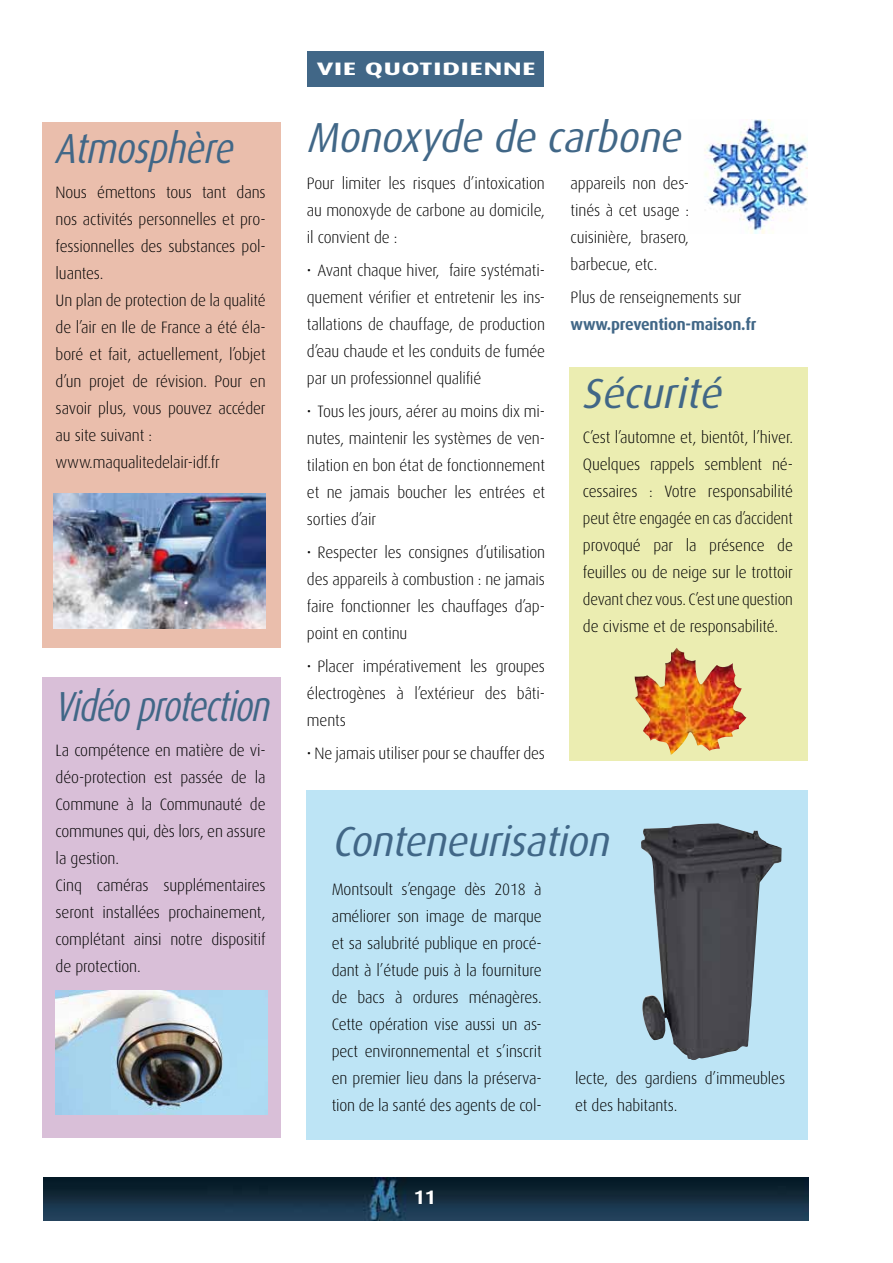
<style>
.page{position:relative;width:893px;height:1263px;background:#fff}
.page>*{position:absolute;margin:0;border:0;box-sizing:border-box;transform-origin:0 0}
.t1{font:italic 42px "Dax";color:#416787;scale:.96 1}
.t2{font:italic 42px "Dax";color:#416787;scale:.8 1}
.t3{font:italic 42px "Dax";color:#416787;scale:.85 1}
.t4{font:italic 42px "Dax";color:#416787}
.t5{font:700 19.5px "Dax";color:#fff}
.t6{font:700 18px "Dax";letter-spacing:.01em;color:#fff;scale:1.63 1}
.t7{font:300 16.5px/27px "Dax";letter-spacing:-.01em;color:#000;text-align:justify;scale:.95 1}
.t8{font:700 16.5px "Dax";letter-spacing:-.01em;color:#416787;scale:.95 1}
</style>
<div class="page">
<img style="left:43px;top:1178px;width:766px;height:42px">
<div style="left:307px;top:51px;width:237px;height:35px;background:#416787"></div>
<div style="left:43px;top:122px;width:238px;height:526px;background:#eabeac"></div>
<div style="left:43px;top:677px;width:238px;height:461px;background:#d9bfd8"></div>
<img style="left:54px;top:493px;width:211px;height:135px">
<img style="left:55px;top:991px;width:212px;height:123px">
<div style="left:570px;top:367px;width:238px;height:393px;background:#ebedb1"></div>
<div style="left:306px;top:790px;width:502px;height:350px;background:#bde4f5"></div>
<img style="left:634px;top:648px;width:112px;height:107px">
<img style="left:641px;top:823px;width:141px;height:237px">
<img style="left:704px;top:119px;width:104px;height:115px">
<h1 class="t3" style="left:54px;top:125px;width:223px">Atmosphère</h1>
<p class="t7" style="left:56px;top:179px;width:223px;text-align:left">Nous émettons tous tant dans nos activités personnelles et pro&shy;fessionnelles des substances pol&shy;luantes.<br>Un plan de protection de la qualité de l’air en Ile de France a été éla&shy;boré et fait, actuellement, l’objet d’un projet de révision. Pour en savoir plus, vous pouvez accéder au site suivant : www.maqualitedelair-idf.fr</p>
<h1 class="t2" style="left:54px;top:683px;width:282px">Vidéoprotection</h1>
<p class="t7" style="left:56px;top:737px;width:223px;text-align:left">La compétence en matière de vi&shy;déo-protection est passée de la<br>Commune à la Communauté de communes qui, dès lors, en assure la gestion.<br>Cinq caméras supplémentaires seront installées prochainement, complétant ainsi notre dispositif de protection.</p>
<p class="t6" style="left:317px;top:59px;width:136px">VIE QUOTIDIENNE</p>
<h1 class="t1" style="left:306px;top:114px;width:402px">Monoxyde de carbone</h1>
<p class="t7" style="left:307px;top:170px;width:252px">Pour limiter les risques d’intoxication au monoxyde de carbone au domicile, il convient de :</p>
<p class="t7" style="left:307px;top:257px;width:252px">• Avant chaque hiver, faire systémati&shy;quement vérifier et entretenir les ins&shy;tallations de chauffage, de production d’eau chaude et les conduits de fumée par un professionnel qualifié</p>
<p class="t7" style="left:307px;top:398px;width:252px">• Tous les jours, aérer au moins dix mi&shy;nutes, maintenir les systèmes de ven&shy;tilation en bon état de fonctionnement et ne jamais boucher les entrées et sorties d’air</p>
<p class="t7" style="left:307px;top:539px;width:252px">• Respecter les consignes d’utilisation des appareils à combustion : ne jamais faire fonctionner les chauffages d’ap&shy;point en continu</p>
<p class="t7" style="left:307px;top:653px;width:252px">• Placer impérativement les groupes électrogènes à l’extérieur des bâti&shy;ments</p>
<p class="t7" style="left:307px;top:740px;width:252px">• Ne jamais utiliser pour se chauffer des</p>
<p class="t7" style="left:571px;top:170px;width:126px">appareils non des&shy;tinés à cet usage : cuisinière, brasero, barbecue, etc.</p>
<p class="t7" style="left:571px;top:284px;width:181px">Plus de renseignements sur</p>
<p class="t8" style="left:571px;top:315px;width:197px">www.prevention-maison.fr</p>
<h1 class="t4" style="left:581px;top:371px;width:151px">Sécurité</h1>
<p class="t7" style="left:583px;top:424px;width:223px">C’est l’automne et, bientôt, l’hiver.<br>Quelques rappels semblent né&shy;cessaires : Votre responsabilité peut être engagée en cas d’accident provoqué par la présence de feuilles ou de neige sur le trottoir devant chez vous. C’est une question de civisme et de responsabilité.</p>
<h1 class="t1" style="left:332px;top:818px;width:300px">Conteneurisation</h1>
<p class="t7" style="left:332px;top:876px;width:223px">Montsoult s’engage dès 2018 à améliorer son image de marque et sa salubrité publique en procé&shy;dant à l’étude puis à la fourniture de bacs à ordures ménagères.<br>Cette opération vise aussi un as&shy;pect environnemental et s’inscrit en premier lieu dans la préserva&shy;tion de la santé des agents de col-</p>
<p class="t5" style="left:414px;top:1186px;width:23px">11</p>
<p class="t7" style="left:575px;top:1065px;width:223px">lecte, des gardiens d’immeubles et des habitants.</p>
</div>
